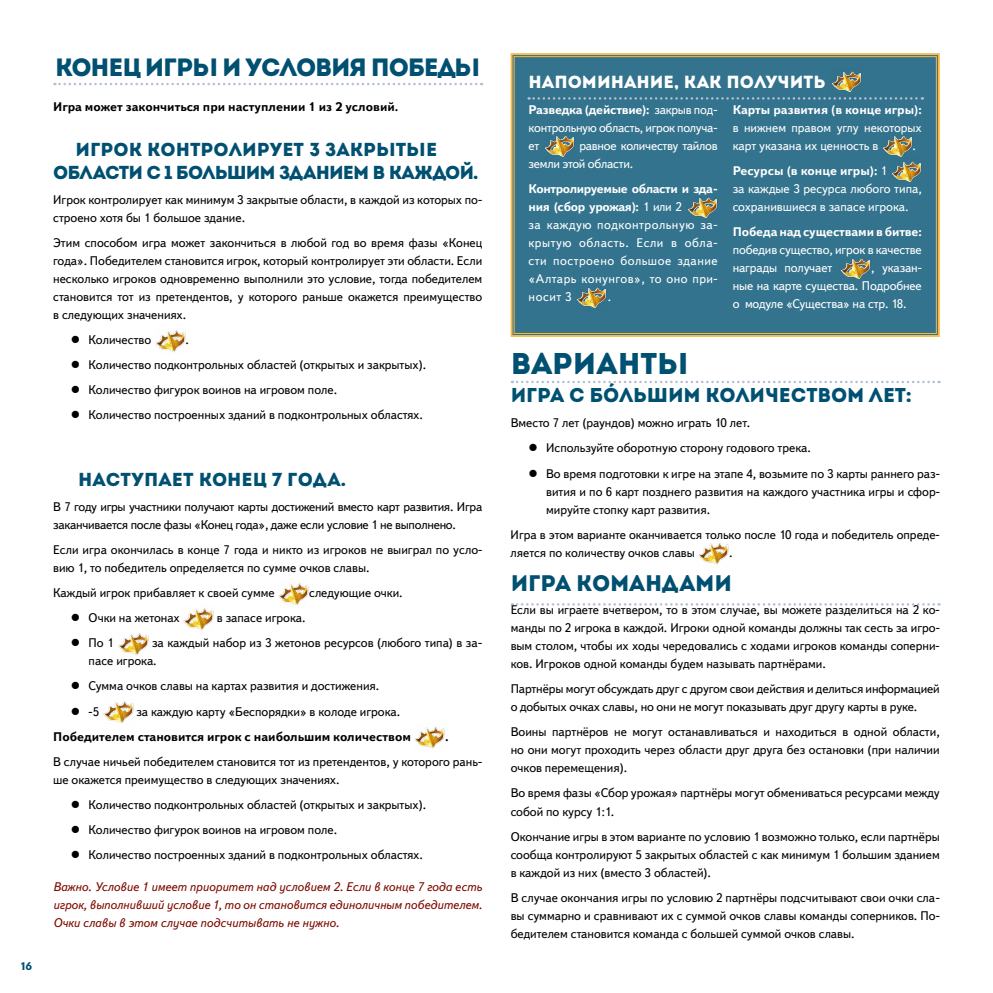
<style>
.page{position:relative;width:993px;height:993px;background:#fff}
.page>*{position:absolute;margin:0;border:0;box-sizing:border-box;transform-origin:0 0}
.t1{font:30px "Intro";letter-spacing:-.01em;color:#005071}
.t2{font:25px "Intro";letter-spacing:-.05em;color:#005071}
.t3{font:22.5px "Intro";letter-spacing:-.01em;color:#005071}
.t4{font:20px "Intro";letter-spacing:-.01em;color:#005071}
.t5{font:18.75px/22.5px "Intro";color:#005071}
.t6{font:17.5px "Intro";color:#fff}
.t7{font:12.5px/18px "Textbook New";color:#000}
.t8{font:12.5px/18px "Textbook New";color:#fff}
.t9{font:italic 12.5px/18px "Textbook New";color:#7d0b00;text-align:justify}
.t10{font:12.5px/18px "Textbook New";letter-spacing:.04em;color:#fff}
.t11{font:12.5px/18px "Textbook New";letter-spacing:-.02em;color:#000}
.t12{font:700 12.5px "Textbook New";color:#000}
.t13{font:700 12.5px "Textbook New";letter-spacing:-.01em;color:#fff}
.t14{font:12.5px/18px "Textbook New";letter-spacing:-.02em;color:#fff}
.t15{font:700 12.5px "Serenity";color:#005071}
.s1{font-size:22.5px;color:#fff}
.s2{font-weight:700}
</style>
<div class="page">
<svg style="left:54px;top:83px;width:428px;height:2px"></svg>
<img style="left:155px;top:330px;width:31px;height:23px">
<img style="left:278px;top:583px;width:31px;height:23px">
<img style="left:183px;top:608px;width:31px;height:23px">
<img style="left:118px;top:633px;width:31px;height:23px">
<img style="left:103px;top:701px;width:31px;height:23px">
<img style="left:414px;top:727px;width:31px;height:22px">
<svg style="left:511px;top:380px;width:428px;height:3px"></svg>
<svg style="left:511px;top:603px;width:428px;height:2px"></svg>
<img style="left:698px;top:543px;width:31px;height:22px">
<div style="left:510px;top:53px;width:430px;height:284px;background:#33738d"></div>
<div style="left:513px;top:56px;width:423px;height:277px;border:1px solid #fab841"></div>
<svg style="left:528px;top:97px;width:394px;height:3px"></svg>
<p class="t15" style="left:21px;top:959px;width:12px">16</p>
<h2 class="t2" style="left:55px;top:52px;width:427px">КОНЕЦ ИГРЫ И УСЛОВИЯ ПОБЕДЫ</h2>
<p class="t12" style="left:53px;top:99px;width:346px">Игра может закончиться при наступлении 1 из 2 условий.</p>
<h3 class="t5" style="left:53px;top:138px;width:427px"><span class="s1">1.</span> ИГРОК КОНТРОЛИРУЕТ 3 ЗАКРЫТЫЕ<br>ОБЛАСТИ С 1 БОЛЬШИМ ЗДАНИЕМ В КАЖДОЙ.</h3>
<p class="t7" style="left:53px;top:190px;width:430px">Игрок контролирует как минимум 3 закрытые области, в каждой из которых по&shy;строено хотя бы 1 большое здание.</p>
<p class="t7" style="left:53px;top:233px;width:430px;text-align:justify">Этим способом игра может закончиться в любой год во время фазы «Конец года». Победителем становится игрок, который контролирует эти области. Если несколько игроков одновременно выполнили это условие, тогда победителем становится тот из претендентов, у которого раньше окажется преимущество в следующих значениях.</p>
<p class="t7" style="left:89px;top:330px;width:64px">Количество</p>
<p class="t7" style="left:89px;top:327px;width:339px;line-height:25.1px;text-indent:97px">.<br>Количество подконтрольных областей (открытых и закрытых).<br>Количество фигурок воинов на игровом поле.<br>Количество построенных зданий в подконтрольных областях.</p>
<h3 class="t5" style="left:53px;top:468px;width:294px"><span class="s1">2.</span> НАСТУПАЕТ КОНЕЦ 7 ГОДА.</h3>
<p class="t11" style="left:53px;top:497px;width:430px">В 7 году игры участники получают карты достижений вместо карт развития. Игра заканчивается после фазы «Конец года», даже если условие 1 не выполнено.</p>
<p class="t7" style="left:53px;top:540px;width:430px">Если игра окончилась в конце 7 года и никто из игроков не выиграл по усло&shy;вию 1, то победитель определяется по сумме очков славы.</p>
<p class="t7" style="left:53px;top:583px;width:223px">Каждый игрок прибавляет к своей сумме</p>
<p class="t7" style="left:309px;top:583px;width:95px">следующие очки.</p>
<p class="t7" style="left:89px;top:608px;width:93px">Очки на жетонах</p>
<p class="t7" style="left:217px;top:608px;width:90px">в запасе игрока.</p>
<p class="t7" style="left:89px;top:633px;width:27px">По 1</p>
<p class="t7" style="left:89px;top:633px;width:395px;text-indent:63px">за каждый набор из 3 жетонов ресурсов (любого типа) в за&shy;пасе игрока.</p>
<p class="t7" style="left:89px;top:673px;width:292px;line-height:25.1px">Сумма очков славы на картах развития и достижения. -5</p>
<p class="t7" style="left:136px;top:702px;width:265px">за каждую карту «Беспорядки» в колоде игрока.</p>
<p class="t12" style="left:53px;top:728px;width:359px">Победителем становится игрок с наибольшим количеством</p>
<p class="t12" style="left:445px;top:728px;width:5px">.</p>
<p class="t7" style="left:53px;top:752px;width:430px">В случае ничьей победителем становится тот из претендентов, у которого рань&shy;ше окажется преимущество в следующих значениях.</p>
<p class="t7" style="left:89px;top:791px;width:339px;line-height:25.1px">Количество подконтрольных областей (открытых и закрытых).<br>Количество фигурок воинов на игровом поле.<br>Количество построенных зданий в подконтрольных областях.</p>
<p class="t9" style="left:53px;top:877px;width:430px">Важно. Условие 1 имеет приоритет над условием 2. Если в конце 7 года есть игрок, выполнивший условие 1, то он становится единоличным победителем.<br>Очки славы в этом случае подсчитывать не нужно.</p>
<h3 class="t6" style="left:528px;top:72px;width:298px">НАПОМИНАНИЕ, КАК ПОЛУЧИТЬ</h3>
<p class="t8" style="left:528px;top:100px;width:190px;text-align:justify"><span class="s2">Разведка (действие):</span> закрыв под&shy;контрольную область, игрок получа&shy;ет</p>
<p class="t13" style="left:732px;top:101px;width:190px">Карты развития (в конце игры):</p>
<p class="t8" style="left:732px;top:118px;width:190px">в нижнем правом углу некоторых карт указана их ценность в</p>
<p class="t14" style="left:528px;top:136px;width:190px;text-indent:51px">равное количеству тайлов земли этой области.</p>
<p class="t10" style="left:528px;top:179px;width:190px"><span class="s2">Контролируемые области и зда&shy;ния (сбор урожая):</span> 1 или 2<br>за каждую подконтрольную за&shy;крытую область. Если в обла&shy;сти построено большое здание «Алтарь конунгов», то оно при&shy;носит 3</p>
<p class="t8" style="left:607px;top:287px;width:5px">.</p>
<p class="t8" style="left:912px;top:136px;width:5px">.</p>
<p class="t8" style="left:732px;top:161px;width:190px"><span class="s2">Ресурсы (в конце игры):</span> 1<br>за каждые 3 ресурса любого типа, сохранившиеся в запасе игрока.</p>
<p class="t13" style="left:732px;top:224px;width:190px">Победа над существами в битве:</p>
<p class="t8" style="left:732px;top:240px;width:190px">победив существо, игрок в качестве награды получает</p>
<p class="t8" style="left:732px;top:258px;width:190px;text-align:justify;text-indent:138px">, указан&shy;ные на карте существа. Подробнее о модуле «Существа» на стр. 18.</p>
<h1 class="t1" style="left:510px;top:345px;width:179px">ВАРИАНТЫ</h1>
<h3 class="t4" style="left:510px;top:383px;width:403px">ИГРА С БÓЛЬШИМ КОЛИЧЕСТВОМ ЛЕТ:</h3>
<p class="t7" style="left:546px;top:410px;width:395px;line-height:25.1px;text-indent:-35px">Вместо 7 лет (раундов) можно играть 10 лет.<br>Используйте оборотную сторону годового трека.<br>Во время подготовки к игре на этапе 4, возьмите по 3 карты раннего раз-</p>
<p class="t7" style="left:546px;top:482px;width:395px">вития и по 6 карт позднего развития на каждого участника игры и сфор&shy;мируйте стопку карт развития.</p>
<p class="t7" style="left:510px;top:525px;width:430px">Игра в этом варианте оканчивается только после 10 года и победитель опреде&shy;ляется по количеству очков славы</p>
<p class="t7" style="left:729px;top:543px;width:5px">.</p>
<h3 class="t3" style="left:510px;top:569px;width:223px">ИГРА КОМАНДАМИ</h3>
<p class="t7" style="left:510px;top:600px;width:430px;text-align:justify">Если вы играете вчетвером, то в этом случае, вы можете разделиться на 2 ко&shy;манды по 2 игрока в каждой. Игроки одной команды должны так сесть за игро&shy;вым столом, чтобы их ходы чередовались с ходами игроков команды соперни&shy;ков. Игроков одной команды будем называть партнёрами.</p>
<p class="t7" style="left:510px;top:679px;width:430px">Партнёры могут обсуждать друг с другом свои действия и делиться информацией о добытых очках славы, но они не могут показывать друг другу карты в руке.</p>
<p class="t7" style="left:510px;top:722px;width:430px;text-align:justify">Воины партнёров не могут останавливаться и находиться в одной области, но они могут проходить через области друг друга без остановки (при наличии очков перемещения).</p>
<p class="t7" style="left:510px;top:783px;width:430px">Во время фазы «Сбор урожая» партнёры могут обмениваться ресурсами между собой по курсу 1:1.</p>
<p class="t7" style="left:510px;top:827px;width:430px;text-align:justify">Окончание игры в этом варианте по условию 1 возможно только, если партнёры сообща контролируют 5 закрытых областей с как минимум 1 большим зданием в каждой из них (вместо 3 областей).</p>
<p class="t7" style="left:510px;top:888px;width:430px;text-align:justify">В случае окончания игры по условию 2 партнёры подсчитывают свои очки сла&shy;вы суммарно и сравнивают их с суммой очков славы команды соперников. По&shy;бедителем становится команда с большей суммой очков славы.</p>
</div>
